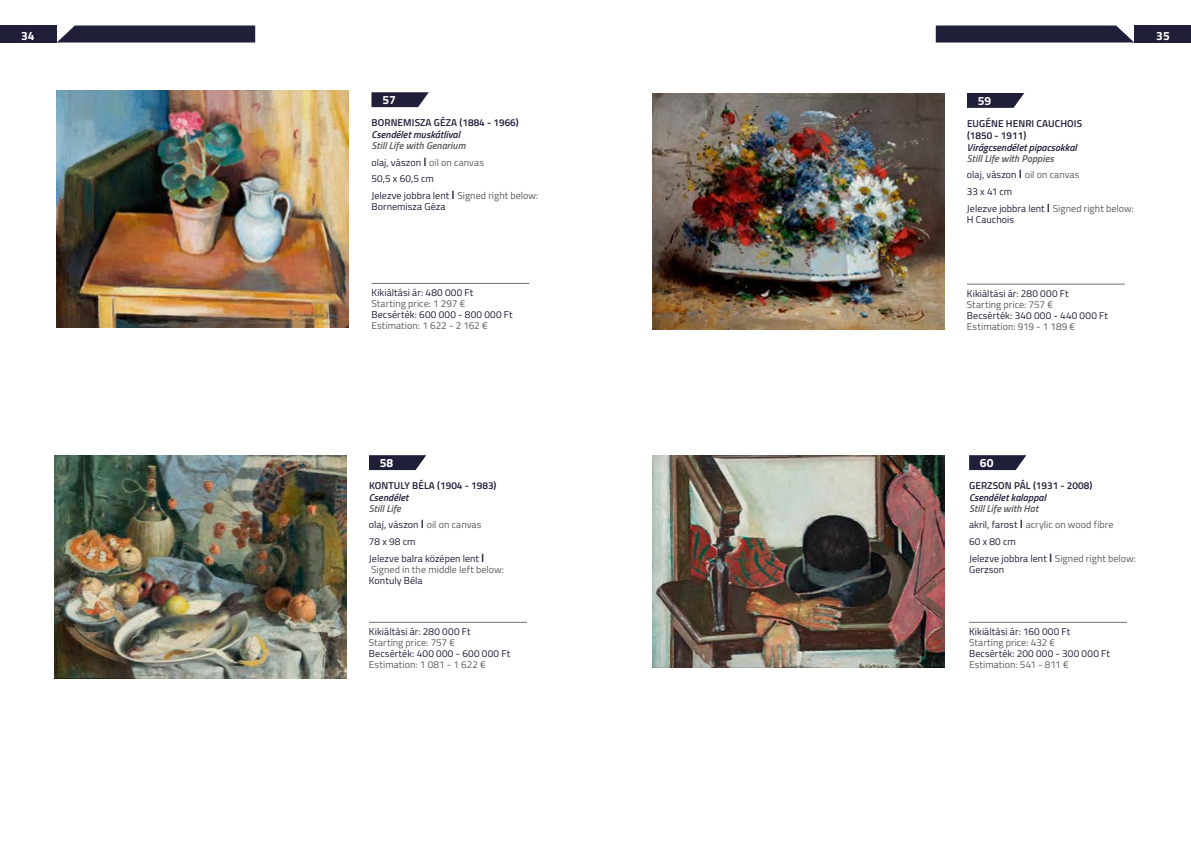
<style>
.page{position:relative;width:1191px;height:842px;background:#fff}
.page>*{position:absolute;margin:0;border:0;box-sizing:border-box;transform-origin:0 0}
.t1{font:700 12px "Titillium Web";color:#fff}
.t2{font:10px/16.7px "Titillium Web";letter-spacing:.01em;color:#1f1f3a}
.t3{font:10px "Titillium Web";letter-spacing:.005em;color:#5b5c5b}
.t4{font:600 10px/12px "Titillium Web";letter-spacing:.01em;color:#1f1f3a}
.t5{font:italic 600 10px "Titillium Web";letter-spacing:.005em;color:#1f1f3a}
.s1{font-weight:600;font-style:italic;color:#5b5c5b}
.s2{font-weight:600;font-size:12px}
.s3{color:#5b5c5b}
</style>
<div class="page">
<div style="left:0;top:26px;width:57px;height:17px;background:#1f1f3a"></div>
<svg style="left:57px;top:26px;width:198px;height:17px;background:#2e2e47"></svg>
<div style="left:1134px;top:26px;width:57px;height:17px;background:#1f1f3a"></div>
<svg style="left:935px;top:26px;width:199px;height:17px;background:#2f2f48"></svg>
<svg style="left:371px;top:92px;width:58px;height:15px"></svg>
<img style="left:57px;top:91px;width:292px;height:236px">
<hr style="left:371px;top:283px;width:158px;height:1px;background:#6f7070">
<svg style="left:369px;top:455px;width:57px;height:15px"></svg>
<img style="left:54px;top:455px;width:292px;height:224px">
<hr style="left:369px;top:622px;width:158px;height:1px;background:#6f7070">
<svg style="left:967px;top:93px;width:57px;height:15px"></svg>
<img style="left:652px;top:94px;width:292px;height:235px">
<hr style="left:967px;top:284px;width:157px;height:1px;background:#6f7070">
<svg style="left:969px;top:455px;width:57px;height:15px"></svg>
<img style="left:652px;top:455px;width:292px;height:213px">
<hr style="left:969px;top:622px;width:158px;height:1px;background:#6f7070">
<p class="t1" style="left:21px;top:26px;width:15px">34</p>
<p class="t1" style="left:1156px;top:26px;width:15px">35</p>
<p class="t1" style="left:382px;top:91px;width:15px">57</p>
<p class="t4" style="left:371px;top:116px;width:149px">BORNEMISZA GÉZA (1884 - 1966)</p>
<p class="t5" style="left:371px;top:127px;width:90px">Csendélet muskátlival</p>
<p class="t2" style="left:371px;top:136px;width:168px"><span class="s1">Still Life with Genarium<br></span>olaj, vászon <span class="s2">I</span> <span class="s3">oil on canvas<br></span>50,5 x 60,5 cm<br>Jelezve jobbra lent <span class="s2">I</span> <span class="s3">Signed right below:</span></p>
<p class="t2" style="left:371px;top:198px;width:76px">Bornemisza Géza</p>
<p class="t2" style="left:371px;top:284px;width:103px">Kikiáltási ár: 480 000 Ft</p>
<p class="t3" style="left:371px;top:296px;width:95px">Starting price: 1 297 €</p>
<p class="t2" style="left:371px;top:306px;width:143px">Becsérték: 600 000 - 800 000 Ft</p>
<p class="t3" style="left:371px;top:318px;width:118px">Estimation: 1 622 - 2 162 €</p>
<p class="t1" style="left:380px;top:454px;width:15px">58</p>
<p class="t4" style="left:369px;top:479px;width:129px">KONTULY BÉLA (1904 - 1983)</p>
<p class="t5" style="left:369px;top:490px;width:41px">Csendélet</p>
<p class="t2" style="left:369px;top:499px;width:117px"><span class="s1">Still Life<br></span>olaj, vászon <span class="s2">I</span> <span class="s3">oil on canvas<br></span>78 x 98 cm<br>Jelezve balra középen lent <span class="s2">I</span></p>
<p class="t3" style="left:371px;top:562px;width:134px">Signed in the middle left below:</p>
<p class="t2" style="left:369px;top:571px;width:55px">Kontuly Béla</p>
<p class="t2" style="left:369px;top:623px;width:103px">Kikiáltási ár: 280 000 Ft</p>
<p class="t3" style="left:369px;top:635px;width:88px">Starting price: 757 €</p>
<p class="t2" style="left:369px;top:645px;width:143px">Becsérték: 400 000 - 600 000 Ft</p>
<p class="t3" style="left:369px;top:657px;width:118px">Estimation: 1 081 - 1 622 €</p>
<p class="t1" style="left:977px;top:92px;width:15px">59</p>
<p class="t4" style="left:967px;top:117px;width:117px">EUGÉNE HENRI CAUCHOIS (1850 - 1911)</p>
<p class="t5" style="left:967px;top:139px;width:111px">Virágcsendélet pipacsokkal</p>
<p class="t2" style="left:967px;top:149px;width:168px"><span class="s1">Still Life with Poppies<br></span>olaj, vászon <span class="s2">I</span> <span class="s3">oil on canvas<br></span>33 x 41 cm<br>Jelezve jobbra lent <span class="s2">I</span> <span class="s3">Signed right below:</span></p>
<p class="t2" style="left:967px;top:210px;width:49px">H Cauchois</p>
<p class="t2" style="left:967px;top:284px;width:103px">Kikiáltási ár: 280 000 Ft</p>
<p class="t3" style="left:967px;top:297px;width:88px">Starting price: 757 €</p>
<p class="t2" style="left:967px;top:306px;width:142px">Becsérték: 340 000 - 440 000 Ft</p>
<p class="t3" style="left:967px;top:319px;width:110px">Estimation: 919 - 1 189 €</p>
<p class="t1" style="left:980px;top:454px;width:15px">60</p>
<p class="t4" style="left:969px;top:479px;width:125px">GERZSON PÁL (1931 - 2008)</p>
<p class="t5" style="left:969px;top:490px;width:79px">Csendélet kalappal</p>
<p class="t2" style="left:969px;top:499px;width:168px"><span class="s1">Still Life with Hat<br></span>akril, farost <span class="s2">I</span> <span class="s3">acrylic on wood fibre<br></span>60 x 80 cm<br>Jelezve jobbra lent <span class="s2">I</span> <span class="s3">Signed right below:</span></p>
<p class="t2" style="left:969px;top:560px;width:37px">Gerzson</p>
<p class="t2" style="left:969px;top:623px;width:103px">Kikiáltási ár: 160 000 Ft</p>
<p class="t3" style="left:969px;top:635px;width:88px">Starting price: 432 €</p>
<p class="t2" style="left:969px;top:645px;width:142px">Becsérték: 200 000 - 300 000 Ft</p>
<p class="t3" style="left:969px;top:657px;width:101px">Estimation: 541 - 811 €</p>
</div>
